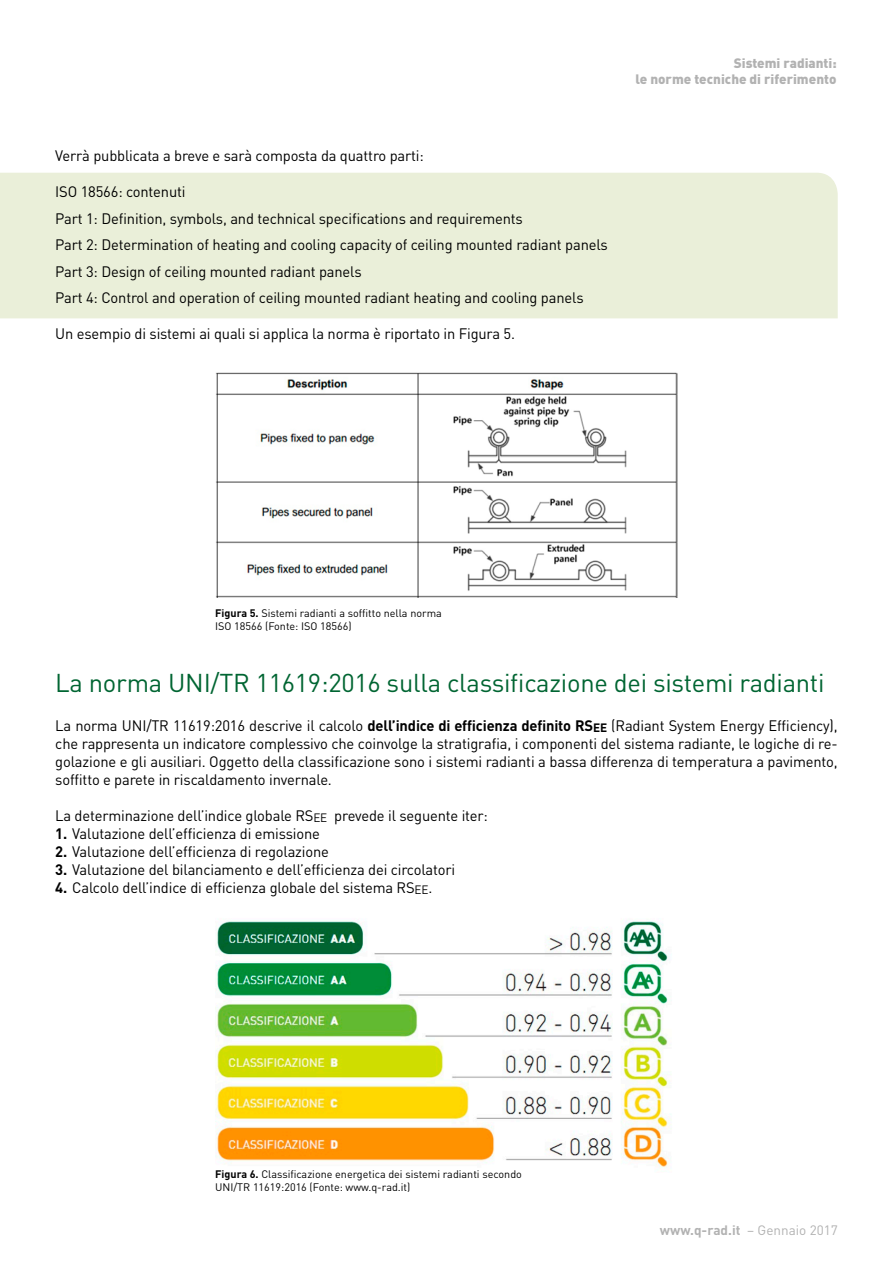
<style>
.page{position:relative;width:893px;height:1263px;background:#fff}
.page>*{position:absolute;margin:0;border:0;box-sizing:border-box;transform-origin:0 0}
.t1{font:25.5px "DIN";letter-spacing:-.01em;color:#006532}
.t2{font:15px/18px "DIN";letter-spacing:-.01em;color:#000;text-align:justify}
.t3{font:900 13.5px/16.2px "DIN";color:#b2b2b2;text-align:right}
.t4{font:700 13.5px "DIN";color:#b2b2b2}
.t5{font:10.8px/12.9px "DIN";color:#000}
.s1{font-weight:700}
.s2{font-weight:400}
</style>
<div class="page">
<img style="left:215px;top:921px;width:457px;height:247px">
<div style="left:0;top:173px;width:838px;height:145px;background:#eaefd9"></div>
<img style="left:216px;top:372px;width:462px;height:226px">
<p class="t2" style="left:55px;top:146px;width:370px">Verrà pubblicata a breve e sarà composta da quattro parti:</p>
<p class="t2" style="left:55px;top:182px;width:132px">ISO 18566: contenuti</p>
<p class="t2" style="left:55px;top:209px;width:469px">Part 1: Definition, symbols, and technical specifications and requirements</p>
<p class="t2" style="left:55px;top:235px;width:554px">Part 2: Determination of heating and cooling capacity of ceiling mounted radiant panels</p>
<p class="t2" style="left:55px;top:262px;width:308px">Part 3: Design of ceiling mounted radiant panels</p>
<p class="t2" style="left:55px;top:288px;width:530px">Part 4: Control and operation of ceiling mounted radiant heating and cooling panels</p>
<p class="t2" style="left:55px;top:324px;width:461px">Un esempio di sistemi ai quali si applica la norma è riportato in Figura 5.</p>
<p class="t3" style="left:636px;top:55px;width:203px">Sistemi radianti:<br>le norme tecniche di riferimento</p>
<p class="t5" style="left:215px;top:606px;width:228px"><span class="s1">Figura 5.</span> Sistemi radianti a soffitto nella norma<br>ISO 18566 (Fonte: ISO 18566)</p>
<p class="t1" style="left:55px;top:667px;width:771px">La norma UNI/TR 11619:2016 sulla classificazione dei sistemi radianti</p>
<p class="t2" style="left:55px;top:716px;width:784px">La norma UNI/TR 11619:2016 descrive il calcolo <span class="s1">dell’indice di efficienza definito RS</span><sub>EE</sub> (Radiant System Energy Efficiency), che rappresenta un indicatore complessivo che coinvolge la stratigrafia, i componenti del sistema radiante, le logiche di re&shy;golazione e gli ausiliari. Oggetto della classificazione sono i sistemi radianti a bassa differenza di temperatura a pavimento, soffitto e parete in riscaldamento invernale.</p>
<p class="t2" style="left:55px;top:806px;width:434px">La determinazione dell’indice globale RS<sub>EE</sub> prevede il seguente iter:</p>
<p class="t2" style="left:55px;top:824px;width:266px"><span class="s1">1.</span> Valutazione dell’efficienza di emissione</p>
<p class="t2" style="left:55px;top:842px;width:275px"><span class="s1">2.</span> Valutazione dell’efficienza di regolazione</p>
<p class="t2" style="left:55px;top:860px;width:401px"><span class="s1">3.</span> Valutazione del bilanciamento e dell’efficienza dei circolatori</p>
<p class="t2" style="left:55px;top:878px;width:379px"><span class="s1">4.</span> Calcolo dell’indice di efficienza globale del sistema RS<sub>EE</sub>.</p>
<p class="t5" style="left:215px;top:1168px;width:308px"><span class="s1">Figura 6.</span> Classificazione energetica dei sistemi radianti secondo<br>UNI/TR 11619:2016 (Fonte: www.q-rad.it)</p>
<p class="t4" style="left:660px;top:1221px;width:179px">www.q-rad.it <span class="s2">– Gennaio 2017</span></p>
</div>
